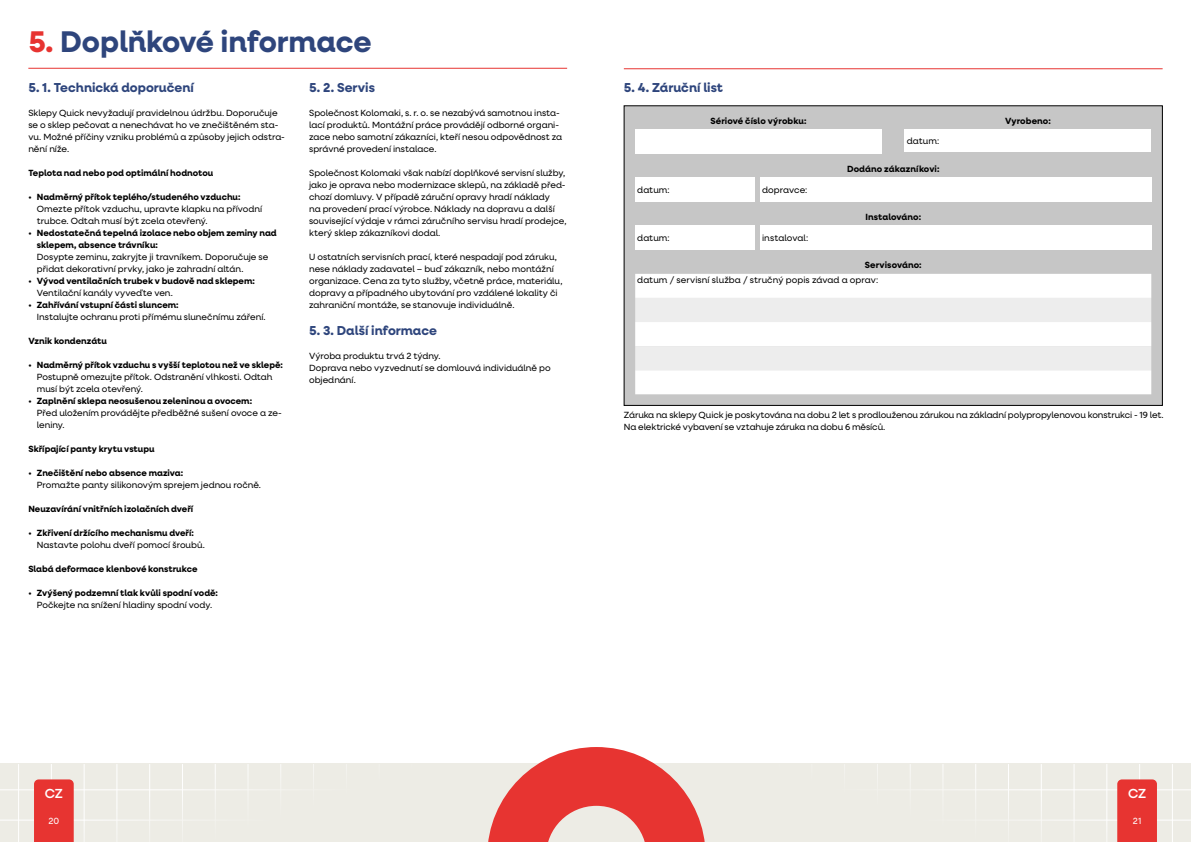
<style>
.page{position:relative;width:1191px;height:842px;background:#fff}
.page>*{position:absolute;margin:0;border:0;box-sizing:border-box;transform-origin:0 0}
.t1{font:700 30px "Neulis Neue";color:#2e457c}
.t2{font:500 13.2px "Neulis Neue";color:#fff}
.t3{font:700 13px "Neulis Neue";color:#2e457c}
.t4{font:9px/12px "Neulis Neue";color:#000}
.t5{font:700 9px/12px "Neulis Neue";letter-spacing:.005em;color:#000}
.t6{font:9px "Neulis Neue";color:#fff}
.s1{color:#e73431}
</style>
<div class="page">
<div style="left:624px;top:763px;width:567px;height:79px;background:#edece5"></div>
<hr style="left:1172px;top:764px;width:1px;height:78px;background:#fff">
<hr style="left:1139px;top:764px;width:1px;height:78px;background:#fff">
<hr style="left:1106px;top:764px;width:1px;height:78px;background:#fff">
<hr style="left:1073px;top:764px;width:1px;height:78px;background:#fff">
<hr style="left:1041px;top:764px;width:1px;height:78px;background:#fff">
<hr style="left:1008px;top:764px;width:1px;height:78px;background:#fff">
<hr style="left:975px;top:764px;width:1px;height:78px;background:#fff">
<hr style="left:942px;top:764px;width:1px;height:78px;background:#fff">
<hr style="left:909px;top:764px;width:1px;height:78px;background:#fff">
<hr style="left:877px;top:764px;width:1px;height:78px;background:#fff">
<hr style="left:844px;top:764px;width:1px;height:78px;background:#fff">
<hr style="left:811px;top:764px;width:1px;height:78px;background:#fff">
<hr style="left:778px;top:764px;width:1px;height:78px;background:#fff">
<hr style="left:746px;top:764px;width:1px;height:78px;background:#fff">
<hr style="left:713px;top:764px;width:1px;height:78px;background:#fff">
<hr style="left:624px;top:789px;width:567px;height:1px;background:#fff">
<hr style="left:624px;top:820px;width:567px;height:1px;background:#fff">
<div style="left:0;top:763px;width:567px;height:79px;background:#edece5"></div>
<hr style="left:18px;top:764px;width:1px;height:78px;background:#fff">
<hr style="left:51px;top:764px;width:1px;height:78px;background:#fff">
<hr style="left:84px;top:764px;width:1px;height:78px;background:#fff">
<hr style="left:117px;top:764px;width:1px;height:78px;background:#fff">
<hr style="left:149px;top:764px;width:1px;height:78px;background:#fff">
<hr style="left:182px;top:764px;width:1px;height:78px;background:#fff">
<hr style="left:215px;top:764px;width:1px;height:78px;background:#fff">
<hr style="left:248px;top:764px;width:1px;height:78px;background:#fff">
<hr style="left:280px;top:764px;width:1px;height:78px;background:#fff">
<hr style="left:313px;top:764px;width:1px;height:78px;background:#fff">
<hr style="left:346px;top:764px;width:1px;height:78px;background:#fff">
<hr style="left:379px;top:764px;width:1px;height:78px;background:#fff">
<hr style="left:411px;top:764px;width:1px;height:78px;background:#fff">
<hr style="left:444px;top:764px;width:1px;height:78px;background:#fff">
<hr style="left:477px;top:764px;width:1px;height:78px;background:#fff">
<hr style="left:0;top:789px;width:567px;height:1px;background:#fff">
<hr style="left:0;top:820px;width:567px;height:1px;background:#fff">
<div style="left:1117px;top:779px;width:40px;height:63px;background:#e73431"></div>
<div style="left:34px;top:779px;width:40px;height:63px;background:#e73431"></div>
<hr style="left:28px;top:68px;width:539px;height:1px;background:#e73431">
<hr style="left:624px;top:68px;width:538px;height:1px;background:#e73431">
<div style="left:624px;top:106px;width:538px;height:299px;background:#c6c6c6"></div>
<div style="left:624px;top:106px;width:538px;height:300px;border:1px solid #000"></div>
<div style="left:635px;top:129px;width:247px;height:25px;background:#fff"></div>
<div style="left:904px;top:129px;width:247px;height:23px;background:#fff"></div>
<div style="left:635px;top:178px;width:119px;height:24px;background:#fff"></div>
<div style="left:760px;top:178px;width:391px;height:24px;background:#fff"></div>
<div style="left:635px;top:226px;width:119px;height:24px;background:#fff"></div>
<div style="left:760px;top:226px;width:391px;height:24px;background:#fff"></div>
<svg style="left:635px;top:274px;width:516px;height:120px;background:#f7f7f7"></svg>
<svg style="left:487px;top:747px;width:218px;height:95px"></svg>
<h1 class="t1" style="left:28px;top:20px;width:345px"><span class="s1">5.</span> Doplňkové informace</h1>
<h3 class="t3" style="left:28px;top:79px;width:167px">5. 1. Technická doporučení</h3>
<p class="t4" style="left:28px;top:107px;width:258px">Sklepy Quick nevyžadují pravidelnou údržbu. Doporučuje se o sklep pečovat a nenechávat ho ve znečištěném sta&shy;vu. Možné příčiny vzniku problémů a způsoby jejich odstra&shy;nění níže.</p>
<p class="t5" style="left:28px;top:167px;width:186px">Teplota nad nebo pod optimální hodnotou</p>
<p class="t5" style="left:28px;top:191px;width:214px">• Nadměrný přítok teplého/studeného vzduchu:</p>
<p class="t4" style="left:37px;top:203px;width:227px">Omezte přítok vzduchu, upravte klapku na přívodní trubce. Odtah musí být zcela otevřený.</p>
<p class="t5" style="left:37px;top:227px;width:241px;text-indent:-9px">• Nedostatečná tepelná izolace nebo objem zeminy nad sklepem, absence trávníku:</p>
<p class="t4" style="left:37px;top:251px;width:233px">Dosypte zeminu, zakryjte ji travníkem. Doporučuje se přidat dekorativní prvky, jako je zahradní altán.</p>
<p class="t5" style="left:28px;top:275px;width:228px">• Vývod ventilačních trubek v budově nad sklepem:</p>
<p class="t4" style="left:37px;top:287px;width:138px">Ventilační kanály vyveďte ven.</p>
<p class="t5" style="left:28px;top:299px;width:152px">• Zahřívání vstupní části sluncem:</p>
<p class="t4" style="left:37px;top:311px;width:230px">Instalujte ochranu proti přímému slunečnímu záření.</p>
<p class="t5" style="left:28px;top:335px;width:80px">Vznik kondenzátu</p>
<p class="t5" style="left:28px;top:359px;width:256px">• Nadměrný přítok vzduchu s vyšší teplotou než ve sklepě:</p>
<p class="t4" style="left:37px;top:371px;width:237px">Postupně omezujte přítok. Odstranění vlhkosti. Odtah musí být zcela otevřený.</p>
<p class="t5" style="left:28px;top:395px;width:225px">• Zaplnění sklepa neosušenou zeleninou a ovocem:</p>
<p class="t4" style="left:37px;top:407px;width:246px">Před uložením provádějte předběžné sušení ovoce a ze&shy;leniny.</p>
<p class="t5" style="left:28px;top:443px;width:128px">Skřípající panty krytu vstupu</p>
<p class="t5" style="left:28px;top:467px;width:156px">• Znečištění nebo absence maziva:</p>
<p class="t4" style="left:37px;top:479px;width:226px">Promažte panty silikonovým sprejem jednou ročně.</p>
<p class="t5" style="left:28px;top:503px;width:166px">Neuzavírání vnitřních izolačních dveří</p>
<p class="t5" style="left:28px;top:527px;width:167px">• Zkřivení držícího mechanismu dveří:</p>
<p class="t4" style="left:37px;top:539px;width:169px">Nastavte polohu dveří pomocí šroubů.</p>
<p class="t5" style="left:28px;top:563px;width:171px">Slabá deformace klenbové konstrukce</p>
<p class="t5" style="left:28px;top:587px;width:191px">• Zvýšený podzemní tlak kvůli spodní vodě:</p>
<p class="t4" style="left:37px;top:599px;width:177px">Počkejte na snížení hladiny spodní vody.</p>
<h3 class="t3" style="left:309px;top:79px;width:67px">5. 2. Servis</h3>
<p class="t4" style="left:309px;top:107px;width:254px">Společnost Kolomaki, s. r. o. se nezabývá samotnou insta&shy;lací produktů. Montážní práce provádějí odborné organi&shy;zace nebo samotní zákazníci, kteří nesou odpovědnost za správné provedení instalace.</p>
<p class="t4" style="left:309px;top:167px;width:259px">Společnost Kolomaki však nabízí doplňkové servisní služby, jako je oprava nebo modernizace sklepů, na základě před&shy;chozí domluvy. V případě záruční opravy hradí náklady<br>na provedení prací výrobce. Náklady na dopravu a další související výdaje v rámci záručního servisu hradí prodejce, který sklep zákazníkovi dodal.</p>
<p class="t4" style="left:309px;top:251px;width:255px">U ostatních servisních prací, které nespadají pod záruku, nese náklady zadavatel – buď zákazník, nebo montážní organizace. Cena za tyto služby, včetně práce, materiálu, dopravy a případného ubytování pro vzdálené lokality či zahraniční montáže, se stanovuje individuálně.</p>
<h3 class="t3" style="left:309px;top:322px;width:129px">5. 3. Další informace</h3>
<p class="t4" style="left:309px;top:350px;width:243px">Výroba produktu trvá 2 týdny.<br>Doprava nebo vyzvednutí se domlouvá individuálně po objednání.</p>
<h3 class="t3" style="left:624px;top:79px;width:101px">5. 4. Záruční list</h3>
<p class="t5" style="left:710px;top:114px;width:98px">Sériové číslo výrobku:</p>
<p class="t4" style="left:637px;top:184px;width:34px">datum:</p>
<p class="t4" style="left:762px;top:184px;width:47px">dopravce:</p>
<p class="t4" style="left:637px;top:232px;width:34px">datum:</p>
<p class="t4" style="left:762px;top:232px;width:48px">instaloval:</p>
<p class="t4" style="left:906px;top:135px;width:34px">datum:</p>
<p class="t5" style="left:847px;top:162px;width:94px">Dodáno zákazníkovi:</p>
<p class="t5" style="left:865px;top:211px;width:57px">Instalováno:</p>
<p class="t5" style="left:865px;top:259px;width:58px">Servisováno:</p>
<p class="t4" style="left:637px;top:273px;width:242px">datum / servisní služba / stručný popis závad a oprav:</p>
<p class="t5" style="left:1005px;top:114px;width:47px">Vyrobeno:</p>
<p class="t4" style="left:624px;top:409px;width:541px">Záruka na sklepy Quick je poskytována na dobu 2 let s prodlouženou zárukou na základní polypropylenovou konstrukci - 19 let.<br>Na elektrické vybavení se vztahuje záruka na dobu 6 měsíců.</p>
<h2 class="t2" style="left:45px;top:784px;width:19px">CZ</h2>
<p class="t6" style="left:48px;top:814px;width:12px">20</p>
<h2 class="t2" style="left:1128px;top:784px;width:19px">CZ</h2>
<p class="t6" style="left:1132px;top:814px;width:10px">21</p>
</div>
